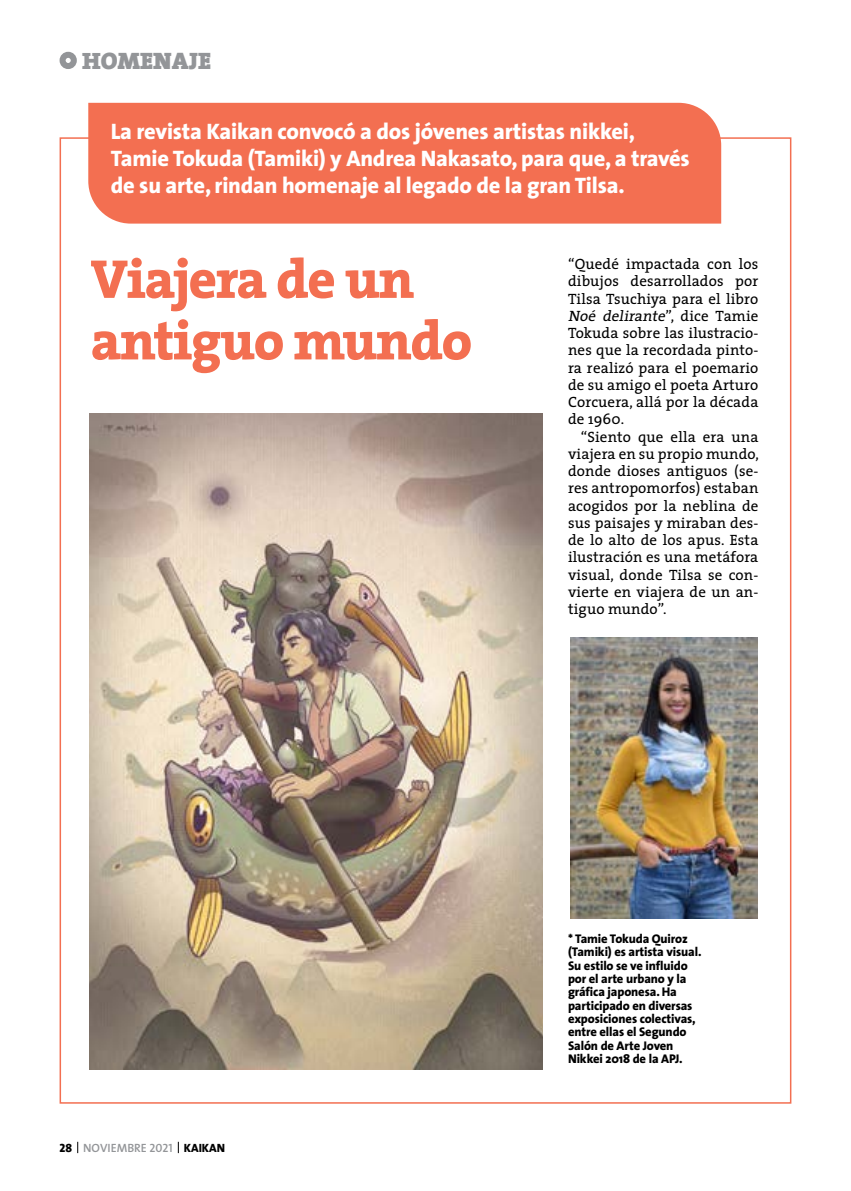
<style>
.page{position:relative;width:851px;height:1191px;background:#fff}
.page>*{position:absolute;margin:0;border:0;box-sizing:border-box;transform-origin:0 0}
.t1{font:800 55.2px/61.5px "The Serif";letter-spacing:-.03em;color:#f36f51}
.t2{font:900 24px "The Serif";color:#939598}
.t3{font:800 22.5px/27px "The Sans";letter-spacing:-.01em;color:#fff}
.t4{font:15px/17.2px "The Serif";letter-spacing:.01em;color:#000;text-align:justify}
.t5{font:800 12.6px/13.4px "The Sans";letter-spacing:-.01em;color:#000}
.t6{font:12px "The Sans Semi Bold Caps";color:#939598}
.s1{font-style:italic}
.s2{font-family:"The Sans Extra Bold Caps";color:#000}
</style>
<div class="page">
<svg style="left:77px;top:1141px;width:1px;height:12px"></svg>
<svg style="left:178px;top:1141px;width:1px;height:12px"></svg>
<img style="left:89px;top:413px;width:453px;height:656px">
<div style="left:88px;top:103px;width:633px;height:121px;background:#f36f51"></div>
<img style="left:570px;top:638px;width:187px;height:280px">
<div style="left:60px;top:52px;width:17px;height:17px;border:6px solid #939598;border-radius:50%"></div>
<h2 class="t2" style="left:82px;top:41px;width:131px">HOMENAJE</h2>
<h3 class="t3" style="left:111px;top:117px;width:580px">La revista Kaikan convocó a dos jóvenes artistas nikkei,<br>Tamie Tokuda (Tamiki) y Andrea Nakasato, para que, a través de su arte, rindan homenaje al legado de la gran Tilsa.</h3>
<h1 class="t1" style="left:90px;top:247px;width:383px">Viajera de un antiguo mundo</h1>
<p class="t4" style="left:568px;top:255px;width:192px">“Quedé impactada con los dibujos desarrollados por Tilsa Tsuchiya para el libro <span class="s1">Noé delirante</span>”, d i c e T a m i e Tokuda sobre las ilustracio&shy;nes que la recordada pinto&shy;ra realizó para el poemario de su amigo el poeta Arturo Corcuera, allá por la década de 1960.</p>
<p class="t4" style="left:568px;top:427px;width:192px;text-indent:13px">“Siento que ella era una viajera en su propio mundo, donde dioses antiguos (se&shy;res antropomorfos) estaban acogidos por la neblina de sus paisajes y miraban des&shy;de lo alto de los apus. Esta ilustración es una metáfora visual, donde Tilsa se con&shy;vierte en viajera de un an&shy;tiguo mundo”.</p>
<p class="t6" style="left:60px;top:1137px;width:167px"><span class="s2">28</span> NOVIEMBRE 2021 <span class="s2">KAIKAN</span></p>
<p class="t5" style="left:568px;top:931px;width:135px">* Tamie Tokuda Quiroz (Tamiki) es artista visual.<br>Su estilo se ve influido por el arte urbano y la gráfica japonesa. Ha participado en diversas exposiciones colectivas, entre ellas el Segundo<br>Salón de Arte Joven<br>Nikkei 2018 de la APJ.</p>
</div>
